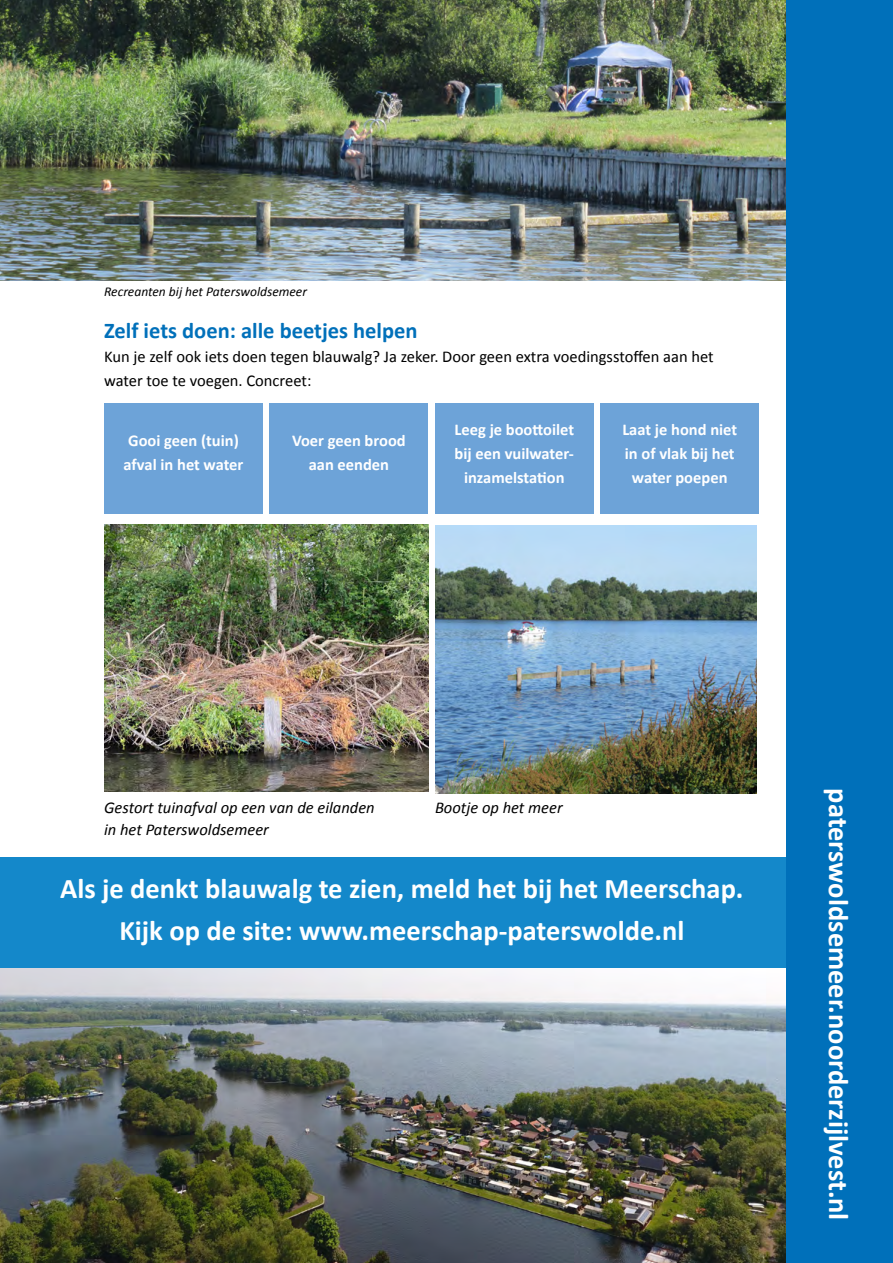
<style>
.page{position:relative;width:893px;height:1263px;background:#fff}
.page>*{position:absolute;margin:0;border:0;box-sizing:border-box;transform-origin:0 0}
.t1{font:700 28.5px/42px "Calibri";color:#fff;text-align:center}
.t2{font:700 22.5px "Calibri";color:#0070ba}
.t3{font:700 16.5px/24px "Calibri";color:#fff;text-align:center}
.t4{font:16.5px/24px "Calibri";color:#000}
.t5{font:italic 16.5px/22.5px "Calibri";color:#000}
.t6{font:italic 13.5px "Calibri";color:#000}
</style>
<div class="page">
<img style="left:0;top:967px;width:787px;height:296px">
<img style="left:0;top:0;width:787px;height:281px">
<div style="left:0;top:857px;width:893px;height:110px;background:#1488ca"></div>
<img style="left:104px;top:525px;width:324px;height:267px">
<div style="left:787px;top:0;width:106px;height:1263px;background:#0070ba"></div>
<img style="left:435px;top:526px;width:322px;height:267px">
<div style="left:104px;top:403px;width:159px;height:110px;background:#6da3d8"></div>
<div style="left:270px;top:403px;width:158px;height:110px;background:#6da3d8"></div>
<div style="left:435px;top:403px;width:159px;height:110px;background:#6da3d8"></div>
<div style="left:600px;top:403px;width:159px;height:110px;background:#6da3d8"></div>
<p class="t6" style="left:104px;top:282px;width:204px">Recreanten bij het Paterswoldsemeer</p>
<h2 class="t2" style="left:104px;top:316px;width:315px">Zelf iets doen: alle beetjes helpen</h2>
<p class="t4" style="left:104px;top:344px;width:611px">Kun je zelf ook iets doen tegen blauwalg? Ja zeker. Door geen extra voedingsstoffen aan het water toe te voegen. Concreet:</p>
<p class="t3" style="left:124px;top:429px;width:121px;text-align:left">Gooi geen (tuin) afval in het water</p>
<p class="t3" style="left:292px;top:429px;width:115px">Voer geen brood aan eenden</p>
<p class="t3" style="left:455px;top:417px;width:121px">Leeg je boottoilet bij een vuilwater&shy;inzamelstation</p>
<p class="t3" style="left:622px;top:417px;width:116px">Laat je hond niet in of vlak bij het water poepen</p>
<p class="t5" style="left:104px;top:795px;width:272px">Gestort tuinafval op een van de eilanden in het Paterswoldsemeer</p>
<p class="t5" style="left:435px;top:795px;width:129px">Bootje op het meer</p>
<p class="t1" style="left:60px;top:868px;width:685px">Als je denkt blauwalg te zien, meld het bij het Meerschap.<br>Kijk op de site: www.meerschap-paterswolde.nl</p>
<p class="t1" style="left:859px;top:788px;width:433px;rotate:90deg">paterswoldsemeer.noorderzijlvest.nl</p>
</div>
